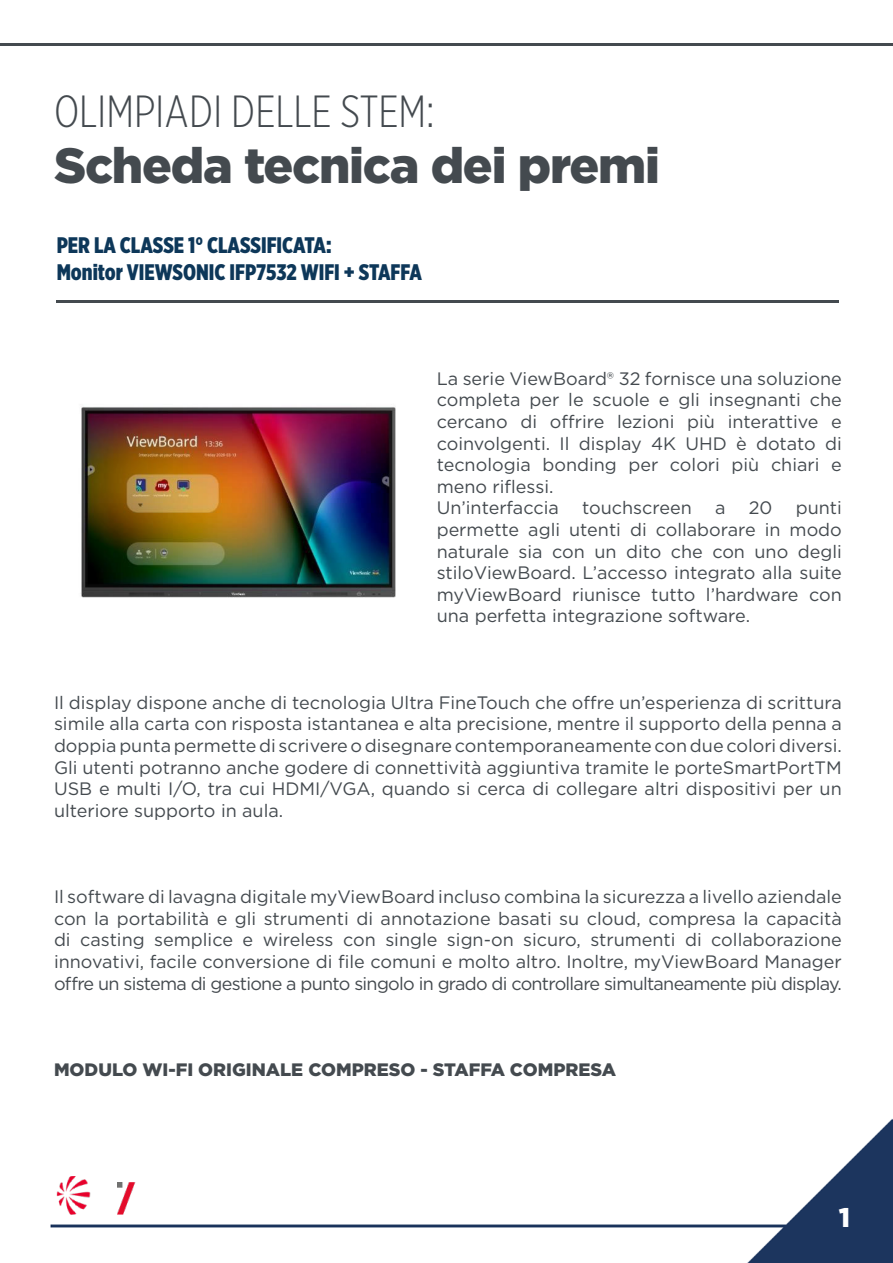
<style>
.page{position:relative;width:893px;height:1263px;background:#fff}
.page>*{position:absolute;margin:0;border:0;box-sizing:border-box;transform-origin:0 0}
.t1{font:900 49.5px "Gotham";letter-spacing:-.025em;color:#444a4f}
.t2{font:300 45px "Gotham X Narrow";color:#444a4f}
.t3{font:900 27px "Gotham";color:#fff}
.t4{font:900 22.5px "Gotham X Narrow";color:#0d3759}
.t5{font:18px/21.6px "Gotham";color:#444a4f;text-align:justify}
.t6{font:900 18px "Gotham";color:#444a4f}
</style>
<div class="page">
<img style="left:50px;top:1118px;width:843px;height:145px">
<img style="left:54px;top:1176px;width:41px;height:40px">
<img style="left:117px;top:1183px;width:19px;height:31px">
<hr style="left:57px;top:300px;width:782px;height:2px;background:#444a4f">
<hr style="left:0;top:44px;width:893px;height:2px;background:#444a4f">
<img style="left:81px;top:406px;width:315px;height:192px">
<p class="t2" style="left:54px;top:85px;width:382px">OLIMPIADI DELLE STEM:</p>
<p class="t1" style="left:54px;top:131px;width:607px">Scheda tecnica dei premi</p>
<p class="t4" style="left:57px;top:231px;width:276px">PER LA CLASSE 1° CLASSIFICATA:</p>
<p class="t4" style="left:57px;top:258px;width:367px">Monitor VIEWSONIC IFP7532 WIFI + STAFFA</p>
<p class="t5" style="left:437px;top:367px;width:407px">La serie ViewBoard® 32 fornisce una soluzione completa per le scuole e gli insegnanti che cercano di offrire lezioni più interattive e coinvolgenti. Il display 4K UHD è dotato di tecnologia bonding per colori più chiari e meno riflessi.</p>
<p class="t5" style="left:437px;top:497px;width:124px">Un’interfaccia</p>
<p class="t5" style="left:582px;top:497px;width:111px">touchscreen</p>
<p class="t5" style="left:715px;top:497px;width:12px">a</p>
<p class="t5" style="left:749px;top:497px;width:25px">20</p>
<p class="t5" style="left:437px;top:497px;width:407px;text-indent:359px">punti permette agli utenti di collaborare in modo naturale sia con un dito che con uno degli stiloViewBoard. L’accesso integrato alla suite myViewBoard riunisce tutto l’hardware con una perfetta integrazione software.</p>
<p class="t5" style="left:54px;top:691px;width:789px">Il display dispone anche di tecnologia Ultra FineTouch che offre un’esperienza di scrittura simile alla carta con risposta istantanea e alta precisione, mentre il supporto della penna a doppia punta permette di scrivere o disegnare contemporaneamente con due colori diversi.<br>Gli utenti potranno anche godere di connettività aggiuntiva tramite le porteSmartPortTM USB e multi I/O, tra cui HDMI/VGA, quando si cerca di collegare altri dispositivi per un ulteriore supporto in aula.</p>
<p class="t5" style="left:54px;top:885px;width:789px">Il software di lavagna digitale myViewBoard incluso combina la sicurezza a livello aziendale con la portabilità e gli strumenti di annotazione basati su cloud, compresa la capacità di casting semplice e wireless con single sign-on sicuro, strumenti di collaborazione innovativi, facile conversione di file comuni e molto altro. Inoltre, myViewBoard Manager offre un sistema di gestione a punto singolo in grado di controllare simultaneamente più display.</p>
<p class="t6" style="left:54px;top:1057px;width:564px">MODULO WI-FI ORIGINALE COMPRESO - STAFFA COMPRESA</p>
<p class="t3" style="left:839px;top:1202px;width:13px">1</p>
</div>
